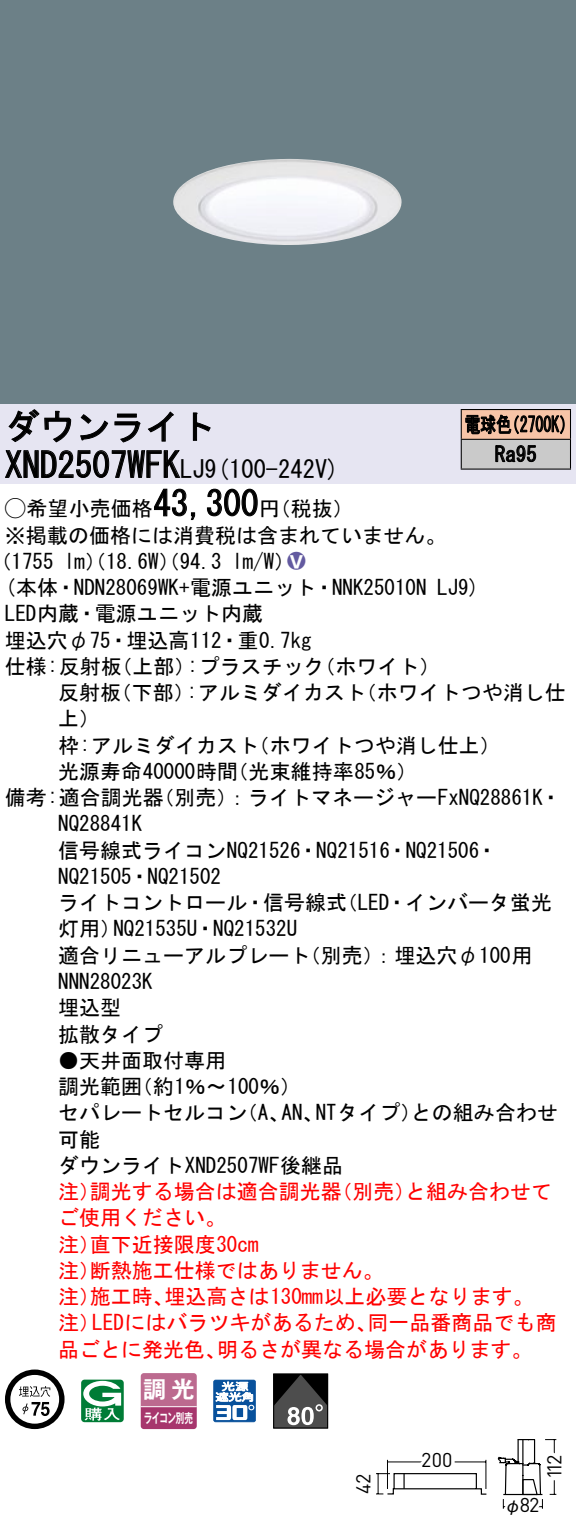
<style>
.page{position:relative;width:576px;height:1531px;background:#fff}
.page>*{position:absolute;margin:0;border:0;box-sizing:border-box;transform-origin:0 0}
.t1{font:35px "MS Gothic";color:#000}
.t2{font:24.5px "MS Gothic";color:#000}
.t3{font:23.1px "Gothic MB101 Pro De Bold 90 pv RKSJ H";color:#fff}
.t4{font:21px/26.2px "MS Gothic";color:#000}
.t5{font:21px/26.2px "MS Gothic";color:#f00}
.t6{font:21px/29.8px "MS Gothic";color:#000;scale:.75 1}
.t7{font:21px "Ford Classification 1";color:#635aa0}
.t8{font:19.95px "DINOT";letter-spacing:-.02em;color:#000}
.t9{font:17.5px "Gothic BBB Pro Medium 90 pv RKSJ H";color:#000}
.t10{font:13.3px "Gothic MB101 Pro De Bold 90 pv RKSJ H";letter-spacing:-.05em;color:#fff;scale:.65 1}
.s1{font-size:24.5px}
.s2{font-family:"Ford Classification 1"}
.s3{color:#fff}
</style>
<div class="page">
<div style="left:0;top:0;width:575px;height:404px;background:#6c8087"></div>
<img style="left:173px;top:159px;width:229px;height:86px">
<div style="left:0;top:404px;width:575px;height:79px;background:#e6e5f2"></div>
<svg style="left:8px;top:409px;width:64px;height:34px"></svg>
<svg style="left:80px;top:413px;width:60px;height:30px"></svg>
<svg style="left:148px;top:411px;width:25px;height:31px"></svg>
<svg style="left:192px;top:412px;width:19px;height:29px"></svg>
<svg style="left:5px;top:450px;width:176px;height:28px"></svg>
<svg style="left:154px;top:488px;width:42px;height:32px"></svg>
<svg style="left:207px;top:488px;width:51px;height:29px"></svg>
<svg style="left:5px;top:1369px;width:59px;height:60px"></svg>
<svg style="left:81px;top:1379px;width:43px;height:43px"></svg>
<svg style="left:140px;top:1373px;width:56px;height:56px;background:#b55884"></svg>
<hr style="left:141px;top:1406px;width:55px;height:1px;background:#fff">
<svg style="left:213px;top:1379px;width:43px;height:43px"></svg>
<div style="left:273px;top:1373px;width:55px;height:55px;border:1px solid #000"></div>
<svg style="left:273px;top:1374px;width:54px;height:53px;background:#474747"></svg>
<div style="left:461px;top:409px;width:109px;height:30px;background:#f7c4a7"></div>
<div style="left:461px;top:439px;width:109px;height:30px;background:#cacaca"></div>
<hr style="left:460px;top:409px;width:110px;height:1px;background:#000">
<hr style="left:569px;top:410px;width:2px;height:29px;background:#000">
<hr style="left:460px;top:439px;width:110px;height:1px;background:#000">
<hr style="left:569px;top:440px;width:2px;height:28px;background:#000">
<hr style="left:460px;top:468px;width:110px;height:2px;background:#000">
<svg style="left:460px;top:410px;width:104px;height:58px"></svg>
<svg style="left:376px;top:1459px;width:111px;height:36px"></svg>
<svg style="left:497px;top:1439px;width:60px;height:70px"></svg>
<h1 class="t1" style="left:5px;top:409px;width:212px">ダウンライト</h1>
<p class="t2" style="left:204px;top:456px;width:136px">(9 100-242 (V</p>
<h1 class="t1" style="left:5px;top:447px;width:201px">XND2507WFK<span class="s1">LJ</span></h1>
<h1 class="t1" style="left:153px;top:486px;width:106px">43,300</h1>
<p class="t4" style="left:5px;top:495px;width:442px"><span class="s2">A</span>希望小売価格<br>※掲載の価格には消費税は含まれていません。</p>
<p class="t7" style="left:287px;top:550px;width:19px">2<span class="s3">8</span></p>
<p class="t4" style="left:259px;top:495px;width:96px">（円税抜(</p>
<p class="t4" style="left:232px;top:548px;width:64px">l m (W/</p>
<p class="t4" style="left:-9px;top:548px;width:65px">（1755</p>
<p class="t4" style="left:64px;top:548px;width:159px">lm）（18.6 ）（W 94.3</p>
<p class="t6" style="left:494px;top:409px;width:57px;text-indent:-30px">電球色<br>Ra95</p>
<p class="t6" style="left:504px;top:409px;width:96px">（2700 (K</p>
<p class="t4" style="left:5px;top:574px;width:423px">(本体・NDN28069WK+電源ユニット・NNK25010N</p>
<p class="t4" style="left:5px;top:600px;width:259px">LED内蔵・電源ユニット内蔵</p>
<p class="t4" style="left:5px;top:627px;width:308px">埋込穴φ75・埋込高112・重0.7kg</p>
<p class="t4" style="left:314px;top:653px;width:127px">（ホワイト(</p>
<p class="t4" style="left:187px;top:653px;width:139px">:プラスチック</p>
<p class="t4" style="left:5px;top:653px;width:118px">仕様:反射板</p>
<p class="t4" style="left:111px;top:653px;width:85px">（上部）</p>
<p class="t4" style="left:437px;top:574px;width:44px">LJ (9</p>
<p class="t4" style="left:58px;top:679px;width:64px">反射板上(</p>
<p class="t4" style="left:111px;top:679px;width:85px">（下部）</p>
<p class="t4" style="left:187px;top:679px;width:181px">:アルミダイカスト</p>
<p class="t4" style="left:355px;top:679px;width:211px">（ホワイトつや消し仕</p>
<p class="t4" style="left:227px;top:732px;width:191px;text-indent:-169px">枠:アルミダイカスト<br>（光束維持率85％(</p>
<p class="t4" style="left:248px;top:732px;width:254px">（ホワイトつや消し仕上(</p>
<p class="t4" style="left:153px;top:758px;width:409px;text-indent:-95px">光源寿命40000時間<br>（別売：）ライトマネージャーFxNQ28861 ・K</p>
<p class="t4" style="left:5px;top:784px;width:160px">備考:適合調光器</p>
<p class="t4" style="left:58px;top:810px;width:85px">NQ28841K</p>
<p class="t4" style="left:58px;top:837px;width:441px">信号線式ライコンNQ21526・NQ21516・NQ21506・</p>
<p class="t4" style="left:58px;top:863px;width:164px">NQ21505・NQ21502</p>
<p class="t4" style="left:336px;top:889px;width:217px">（LED・インバータ蛍光</p>
<p class="t4" style="left:58px;top:889px;width:290px;text-align:center">ライトコントロール・信号線式<br>NQ21535 ・U NQ21532U</p>
<p class="t4" style="left:58px;top:915px;width:64px">灯用）</p>
<p class="t4" style="left:58px;top:942px;width:253px">適合リニューアルプレート<br>NNN28023K<br>埋込型<br>拡散タイプ</p>
<p class="t4" style="left:132px;top:1047px;width:171px;text-indent:-73px">●天井面取付専用<br>（約1％〜100％(</p>
<p class="t4" style="left:300px;top:942px;width:234px">（別売：）埋込穴φ100用</p>
<p class="t4" style="left:58px;top:1073px;width:85px">調光範囲</p>
<p class="t4" style="left:315px;top:1099px;width:107px">NTタイプ）</p>
<p class="t4" style="left:411px;top:1099px;width:148px">との組み合わせ</p>
<p class="t4" style="left:58px;top:1099px;width:286px">セパレートセルコン<br>可能<br>ダウンライトXND2507WF後継品</p>
<p class="t4" style="left:237px;top:1099px;width:54px">（、A</p>
<p class="t4" style="left:281px;top:1099px;width:43px">AN、</p>
<p class="t5" style="left:90px;top:1178px;width:253px">調光する場合は適合調光器</p>
<p class="t5" style="left:331px;top:1178px;width:85px">（別売）</p>
<p class="t5" style="left:405px;top:1178px;width:148px">と組み合わせて</p>
<p class="t5" style="left:58px;top:1178px;width:43px">注）</p>
<p class="t5" style="left:58px;top:1204px;width:169px">ご使用ください。</p>
<p class="t5" style="left:90px;top:1230px;width:170px">直下近接限度30cm</p>
<p class="t5" style="left:90px;top:1230px;width:295px;text-indent:-32px">注）<br>断熱施工仕様ではありません。</p>
<p class="t5" style="left:58px;top:1257px;width:43px">注）</p>
<p class="t5" style="left:164px;top:1283px;width:370px">埋込高さは130mm以上必要となります。</p>
<p class="t5" style="left:90px;top:1283px;width:85px">施工時、</p>
<p class="t5" style="left:58px;top:1283px;width:43px">注）</p>
<p class="t5" style="left:92px;top:1309px;width:286px">LEDにはバラツキがあるため、</p>
<p class="t5" style="left:367px;top:1309px;width:190px">同一品番商品でも商</p>
<p class="t5" style="left:58px;top:1309px;width:43px">注）</p>
<p class="t5" style="left:58px;top:1335px;width:169px">品ごとに発光色、</p>
<p class="t5" style="left:217px;top:1335px;width:317px">明るさが異なる場合があります。</p>
<p class="t3" style="left:143px;top:1370px;width:53px">調光</p>
<p class="t10" style="left:144px;top:1406px;width:77px">ライコン別売</p>
<p class="t8" style="left:349px;top:1494px;width:22px;rotate:-90deg">42</p>
<p class="t8" style="left:421px;top:1446px;width:33px">200</p>
<p class="t8" style="left:519px;top:1491px;width:21px">82</p>
<p class="t9" style="left:504px;top:1491px;width:19px">φ</p>
<p class="t8" style="left:540px;top:1479px;width:26px;rotate:-90deg">112</p>
</div>
